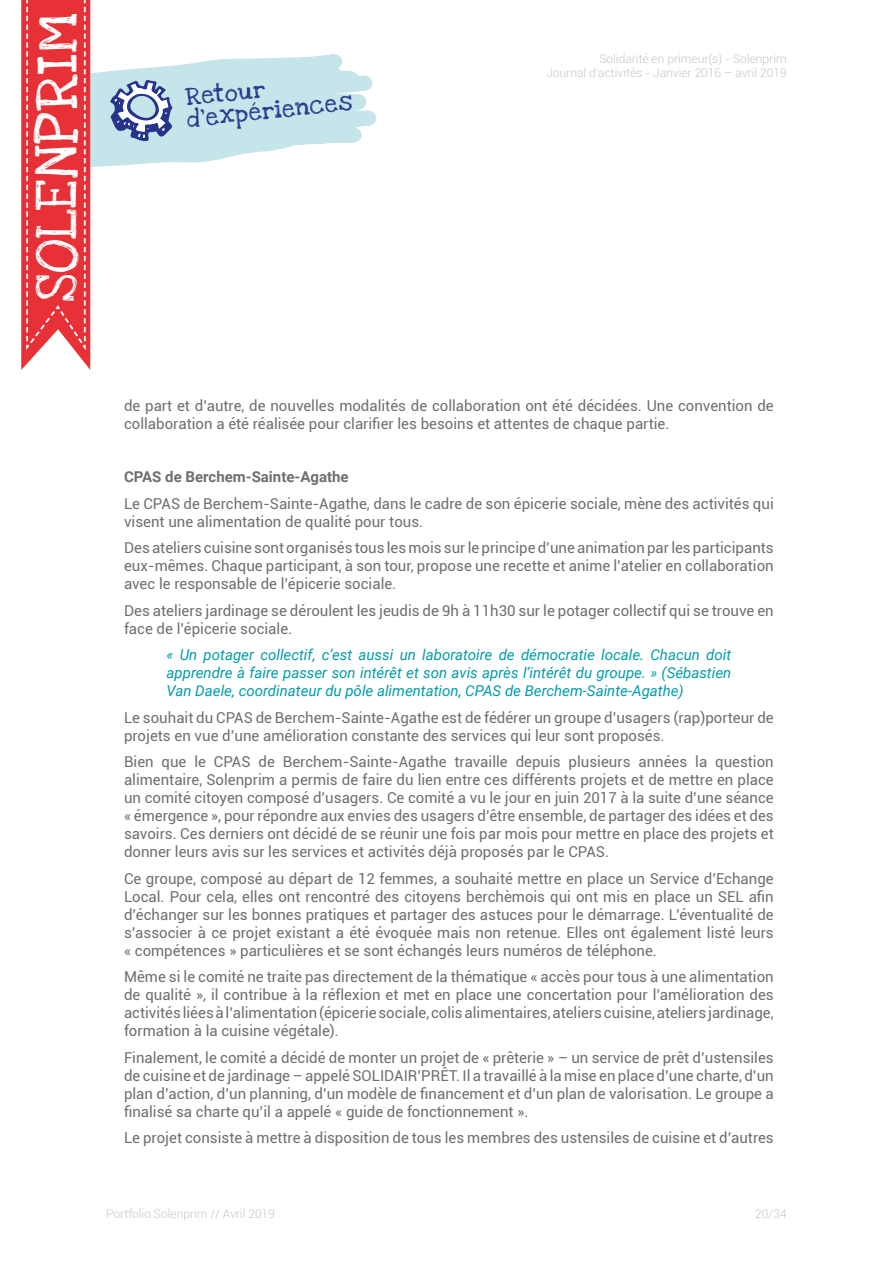
<style>
.page{position:relative;width:893px;height:1263px;background:#fff}
.page>*{position:absolute;margin:0;border:0;box-sizing:border-box;transform-origin:0 0}
.Titre_H2{font:43.2px "Love Ya Like A Sister";letter-spacing:.02em;color:#fff}
.Titre_h1{font:18px/21.6px "Love Ya Like A Sister";color:#28348b}
.Manuscrit{font:15px/18px "Roboto";color:#706f6f;text-align:justify}
.Manuscrit-2{font:italic 15px/18px "Roboto";color:#009da9;text-align:justify}
.Manuscrit-3{font:700 15px "Roboto";color:#706f6f}
.t1{font:300 12px/14.4px "Roboto";color:#c6c6c6;text-align:right}
</style>
<div class="page">
<svg style="left:90px;top:46px;width:287px;height:127px"></svg>
<svg style="left:110px;top:80px;width:62px;height:61px"></svg>
<svg style="left:21px;top:0;width:69px;height:370px;background:#e9494e"></svg>
<p class="Titre_H2" style="left:21px;top:302px;width:290px;rotate:-90deg">SOLENPRIM</p>
<p class="Titre_h1" style="left:184px;top:87px;width:167px;rotate:-6deg">Retour d’expériences</p>
<p class="t1" style="left:546px;top:51px;width:242px">Solidarité en primeur(s) - Solenprim<br>Journal d’activités - Janvier 2016 – avril 2019</p>
<p class="Manuscrit" style="left:124px;top:396px;width:651px">de part et d’autre, de nouvelles modalités de collaboration ont été décidées. Une convention de collaboration a été réalisée pour clarifier les besoins et attentes de chaque partie.</p>
<p class="Manuscrit-3" style="left:124px;top:466px;width:226px">CPAS de Berchem-Sainte-Agathe</p>
<p class="Manuscrit" style="left:124px;top:494px;width:651px">Le CPAS de Berchem-Sainte-Agathe, dans le cadre de son épicerie sociale, mène des activités qui visent une alimentation de qualité pour tous.</p>
<p class="Manuscrit" style="left:124px;top:538px;width:651px">Des ateliers cuisine sont organisés tous les mois sur le principe d’une animation par les participants eux-mêmes. Chaque participant, à son tour, propose une recette et anime l’atelier en collaboration avec le responsable de l’épicerie sociale.</p>
<p class="Manuscrit" style="left:124px;top:601px;width:651px">Des ateliers jardinage se déroulent les jeudis de 9h à 11h30 sur le potager collectif qui se trouve en face de l’épicerie sociale.</p>
<p class="Manuscrit-2" style="left:167px;top:645px;width:566px">« Un potager collectif, c’est aussi un laboratoire de démocratie locale. Chacun doit apprendre à faire passer son intérêt et son avis après l’intérêt du groupe. » (Sébastien Van Daele, coordinateur du pôle alimentation, CPAS de Berchem-Sainte-Agathe)</p>
<p class="Manuscrit" style="left:124px;top:708px;width:651px">Le souhait du CPAS de Berchem-Sainte-Agathe est de fédérer un groupe d’usagers (rap)porteur de projets en vue d’une amélioration constante des services qui leur sont proposés.</p>
<p class="Manuscrit" style="left:124px;top:752px;width:651px">Bien que le CPAS de Berchem-Sainte-Agathe travaille depuis plusieurs années la question alimentaire, Solenprim a permis de faire du lien entre ces différents projets et de mettre en place un comité citoyen composé d’usagers. Ce comité a vu le jour en juin 2017 à la suite d’une séance « émergence », pour répondre aux envies des usagers d’être ensemble, de partager des idées et des savoirs. Ces derniers ont décidé de se réunir une fois par mois pour mettre en place des projets et donner leurs avis sur les services et activités déjà proposés par le CPAS.</p>
<p class="Manuscrit" style="left:124px;top:869px;width:651px">Ce groupe, composé au départ de 12 femmes, a souhaité mettre en place un Service d’Echange Local. Pour cela, elles ont rencontré des citoyens berchèmois qui ont mis en place un SEL afin d’échanger sur les bonnes pratiques et partager des astuces pour le démarrage. L’éventualité de s’associer à ce projet existant a été évoquée mais non retenue. Elles ont également listé leurs « compétences » particulières et se sont échangés leurs numéros de téléphone.</p>
<p class="Manuscrit" style="left:124px;top:967px;width:651px">Même si le comité ne traite pas directement de la thématique « accès pour tous à une alimentation de qualité », il contribue à la réflexion et met en place une concertation pour l’amélioration des activités liées à l’alimentation (épicerie sociale, colis alimentaires, ateliers cuisine, ateliers jardinage, formation à la cuisine végétale).</p>
<p class="Manuscrit" style="left:124px;top:1048px;width:651px">Finalement, le comité a décidé de monter un projet de « prêterie » – un service de prêt d’ustensiles de cuisine et de jardinage – appelé SOLIDAIR’PRÊT. Il a travaillé à la mise en place d’une charte, d’un plan d’action, d’un planning, d’un modèle de financement et d’un plan de valorisation. Le groupe a finalisé sa charte qu’il a appelé « guide de fonctionnement ».</p>
<p class="Manuscrit" style="left:124px;top:1128px;width:651px">Le projet consiste à mettre à disposition de tous les membres des ustensiles de cuisine et d’autres</p>
<p class="t1" style="left:106px;top:1206px;width:170px">Portfolio Solenprim // Avril 2019</p>
<p class="t1" style="left:755px;top:1206px;width:33px">20/34</p>
</div>
